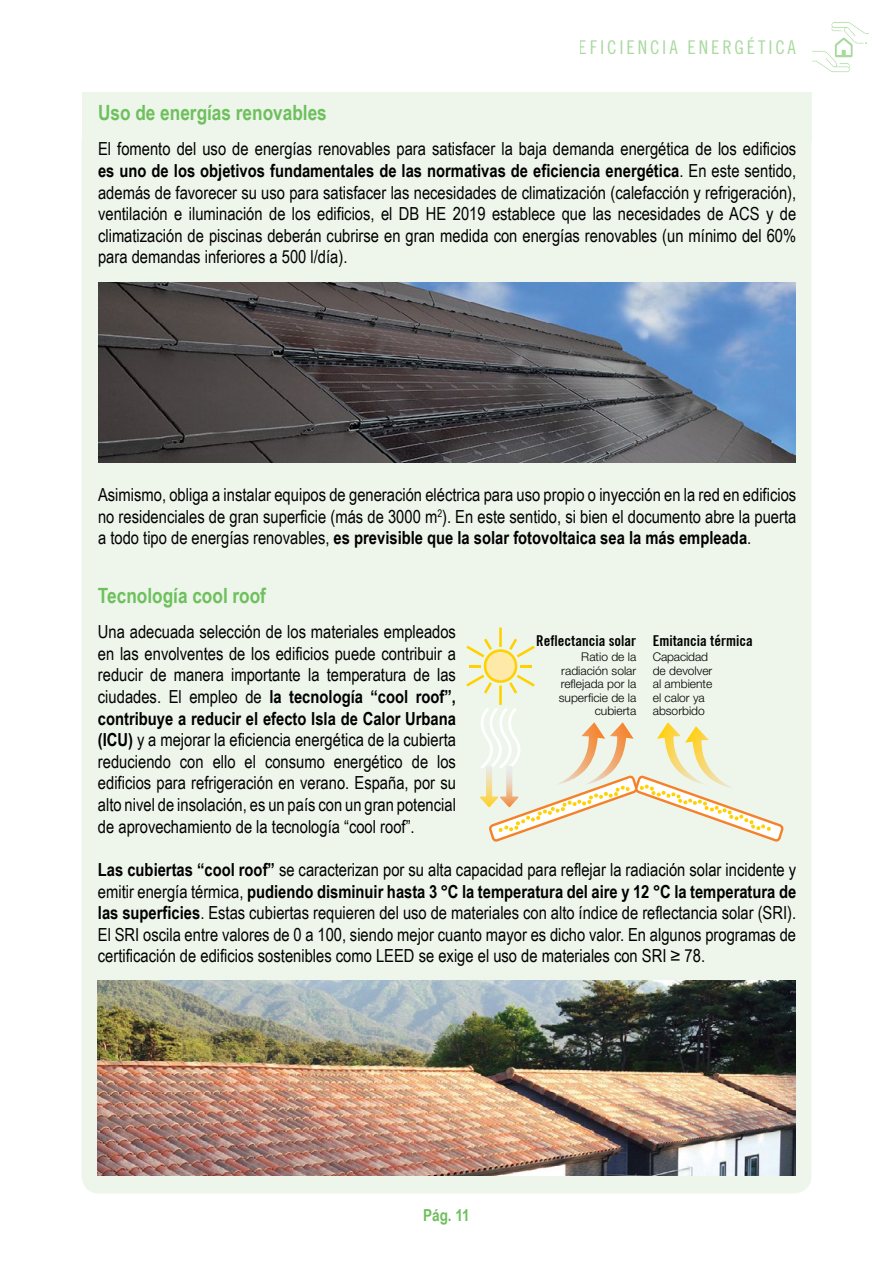
<style>
.page{position:relative;width:893px;height:1263px;background:#fff}
.page>*{position:absolute;margin:0;border:0;box-sizing:border-box;transform-origin:0 0}
.t1{font:700 21px "Arial Narrow";color:#6ec05d}
.t2{font:18.9px "Trade Gothic LT Std Cn 18";letter-spacing:.15em;color:#6ec05d}
.t3{font:18px/21.6px "Arial Narrow";color:#000;text-align:justify}
.t4{font:700 16.5px "Arial Narrow";color:#6ec05d}
.t5{font:700 condensed 15px "Trade Gothic No.20";color:#000}
.t6{font:300 12px/13.5px "Helvetica Neue LT Std";color:#000;text-align:right}
.s1{font-weight:700}
</style>
<div class="page">
<svg style="left:812px;top:22px;width:57px;height:50px"></svg>
<div style="left:81px;top:125px;width:730px;height:1068px;background:#eef6eb;border-radius:18px"></div>
<div style="left:81px;top:103px;width:730px;height:38px;background:#eef6eb"></div>
<div style="left:82px;top:92px;width:730px;height:39px;background:#eef6eb"></div>
<img style="left:98px;top:283px;width:697px;height:180px">
<svg style="left:480px;top:708px;width:303px;height:134px"></svg>
<hr style="left:499px;top:685px;width:3px;height:20px;background:#ffd100">
<svg style="left:466px;top:638px;width:69px;height:56px"></svg>
<hr style="left:499px;top:627px;width:3px;height:20px;background:#ffd100">
<img style="left:98px;top:980px;width:697px;height:195px">
<p class="t2" style="left:579px;top:36px;width:219px">EFICIENCIA ENERGÉTICA</p>
<p class="t1" style="left:98px;top:97px;width:230px">Uso de energías renovables</p>
<p class="t3" style="left:98px;top:138px;width:700px">El fomento del uso de energías renovables para satisfacer la baja demanda energética de los edificios <span class="s1">es uno de los objetivos fundamentales de las normativas de eficiencia energética</span>. En este sentido, además de favorecer su uso para satisfacer las necesidades de climatización (calefacción y refrigeración), ventilación e iluminación de los edificios, el DB HE 2019 establece que las necesidades de ACS y de climatización de piscinas deberán cubrirse en gran medida con energías renovables (un mínimo del 60% para demandas inferiores a 500 l/día).</p>
<p class="t3" style="left:98px;top:483px;width:700px">Asimismo, obliga a instalar equipos de generación eléctrica para uso propio o inyección en la red en edificios no residenciales de gran superficie (más de 3000 m<sup>2</sup>). En este sentido, si bien el documento abre la puerta a todo tipo de energías renovables, <span class="s1">es previsible que la solar fotovoltaica sea la más empleada</span>.</p>
<p class="t1" style="left:98px;top:580px;width:170px">Tecnología cool roof</p>
<p class="t3" style="left:98px;top:620px;width:360px">Una adecuada selección de los materiales empleados en las envolventes de los edificios puede contribuir a reducir de manera importante la temperatura de las ciudades. El empleo de <span class="s1">la tecnología “cool roof”, contribuye a reducir el efecto Isla de Calor Urbana (ICU)</span> y a mejorar la eficiencia energética de la cubierta reduciendo con ello el consumo energético de los edificios para refrigeración en verano. España, por su alto nivel de insolación, es un país con un gran potencial de aprovechamiento de la tecnología “cool roof”.</p>
<p class="t3" style="left:98px;top:858px;width:700px"><span class="s1">Las cubiertas “cool roof”</span> se caracterizan por su alta capacidad para reflejar la radiación solar incidente y emitir energía térmica, <span class="s1">pudiendo disminuir hasta 3 °C la temperatura del aire y 12 °C la temperatura de las superficies</span>. Estas cubiertas requieren del uso de materiales con alto índice de reflectancia solar (SRI).<br>El SRI oscila entre valores de 0 a 100, siendo mejor cuanto mayor es dicho valor. En algunos programas de certificación de edificios sostenibles como LEED se exige el uso de materiales con SRI ≥ 78.</p>
<p class="t5" style="left:653px;top:632px;width:101px">Emitancia térmica</p>
<p class="t5" style="left:536px;top:632px;width:101px">Reflectancia solar</p>
<p class="t6" style="left:559px;top:650px;width:79px">Ratio de la radiación solar reflejada por la superficie de la cubierta</p>
<p class="t6" style="left:653px;top:650px;width:61px;text-align:left">Capacidad de devolver al ambiente el calor ya absorbido</p>
<p class="t4" style="left:423px;top:1203px;width:48px">Pág. 11</p>
</div>
